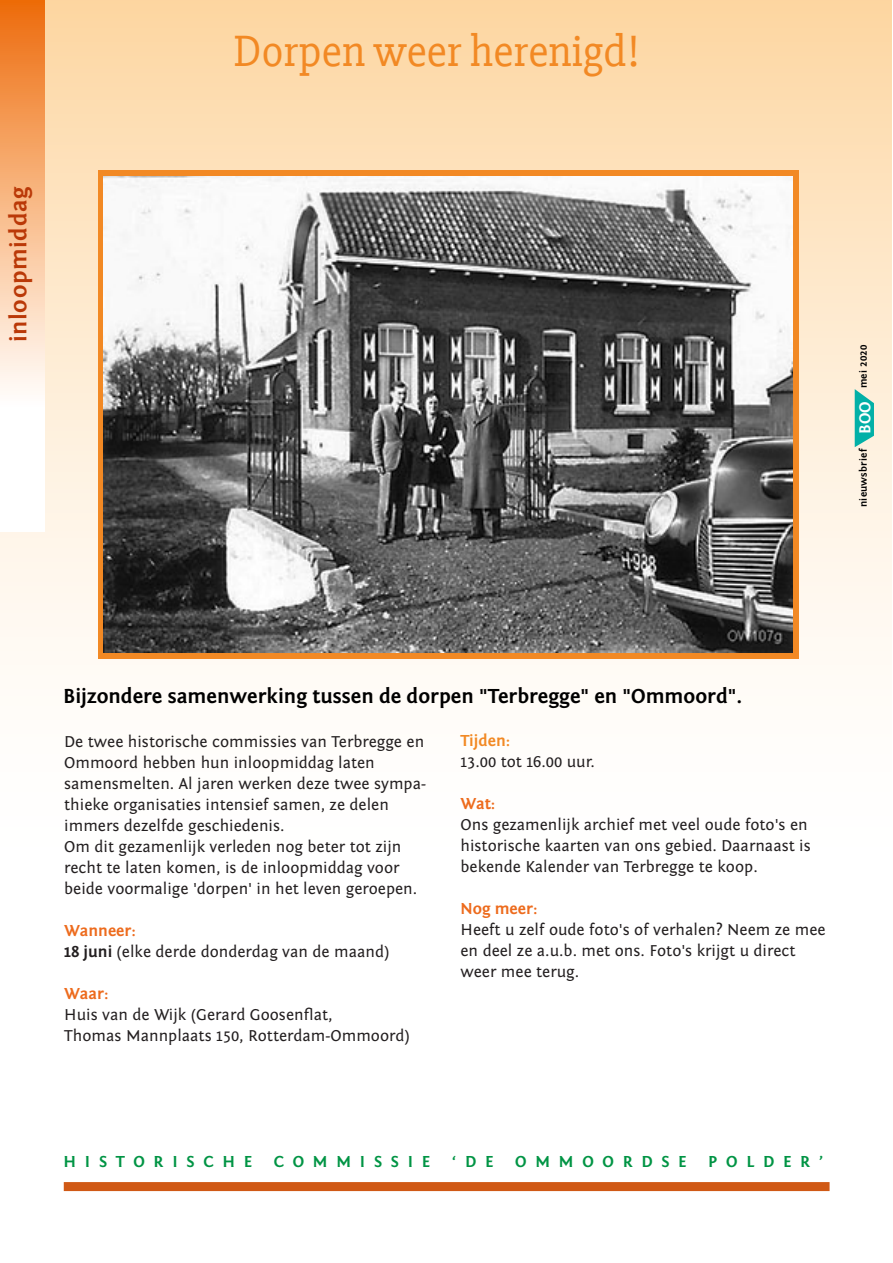
<style>
.page{position:relative;width:893px;height:1263px;background:#fff}
.page>*{position:absolute;margin:0;border:0;box-sizing:border-box;transform-origin:0 0}
.t1{font:45px "Slabo 27 px";color:#f28924}
.t2{font:700 24px "Fontin Sans";letter-spacing:.025em;color:#ba3908}
.t3{font:700 21px "Fontin Sans";color:#000}
.t4{font:16.5px/21px "Fontin Sans";color:#231f20}
.t5{font:700 16.5px "Fontin Sans";letter-spacing:.53em;color:#009444}
.t6{font:700 16.5px "Fontin Sans";color:#ed6b1d}
.t7{font:700 16.5px "Fontin Sans";color:#f28924}
.t8{font:700 16.5px "Fontin Sans";color:#fff}
.t9{font:700 10.5px "Fontin Sans";letter-spacing:.02em;color:#000}
.s1{font-weight:700;color:#ed6b1d}
.s2{font-weight:700}
</style>
<div class="page">
<div style="left:0;top:0;width:891px;height:878px;background:linear-gradient(to bottom,#fdd9a7,#fff)"></div>
<div style="left:64px;top:1182px;width:766px;height:9px;background:#d05915"></div>
<svg style="left:98px;top:170px;width:700px;height:489px;background:#e38d3a"></svg>
<img style="left:104px;top:177px;width:688px;height:475px">
<svg style="left:0;top:1px;width:45px;height:530px"></svg>
<svg style="left:855px;top:389px;width:19px;height:58px"></svg>
<h2 class="t2" style="left:6px;top:342px;width:157px;rotate:-90deg">inloopmiddag</h2>
<h1 class="t1" style="left:233px;top:25px;width:408px">Dorpen weer herenigd!</h1>
<p class="t9" style="left:858px;top:388px;width:45px;rotate:-90deg">mei 2020</p>
<p class="t8" style="left:856px;top:434px;width:34px;rotate:-90deg">BOO</p>
<p class="t9" style="left:858px;top:507px;width:60px;rotate:-90deg">nieuwsbrief</p>
<p class="t3" style="left:63px;top:684px;width:681px">Bijzondere samenwerking tussen de dorpen "Terbregge" en "Ommoord".</p>
<p class="t4" style="left:64px;top:731px;width:363px">De twee historische commissies van Terbregge en Ommoord hebben hun inloopmiddag laten samensmelten. Al jaren werken deze twee sympa&shy;thieke organisaties intensief samen, ze delen immers dezelfde geschiedenis.<br>Om dit gezamenlijk verleden nog beter tot zijn recht te laten komen, is de inloopmiddag voor beide voormalige 'dorpen' in het leven geroepen.</p>
<p class="t4" style="left:64px;top:920px;width:327px"><span class="s1">Wanneer:<br></span><span class="s2">18 juni</span> (elke derde donderdag van de maand)</p>
<p class="t6" style="left:64px;top:985px;width:46px">Waar:</p>
<p class="t4" style="left:64px;top:1004px;width:347px">Huis van de Wijk (Gerard Goosenflat,<br>Thomas Mannplaats 150, Rotterdam-Ommoord)</p>
<p class="t7" style="left:460px;top:732px;width:51px">Tijden:</p>
<p class="t4" style="left:460px;top:752px;width:136px">13.00 tot 16.00 uur.</p>
<p class="t6" style="left:460px;top:795px;width:36px">Wat:</p>
<p class="t4" style="left:460px;top:815px;width:352px">Ons gezamenlijk archief met veel oude foto's en historische kaarten van ons gebied. Daarnaast is bekende Kalender van Terbregge te koop.</p>
<p class="t6" style="left:460px;top:900px;width:78px">Nog meer:</p>
<p class="t4" style="left:460px;top:920px;width:367px">Heeft u zelf oude foto's of verhalen? Neem ze mee en deel ze a.u.b. met ons. Foto's krijgt u direct weer mee terug.</p>
<p class="t5" style="left:64px;top:1152px;width:190px">HISTORISCHE</p>
<p class="t5" style="left:274px;top:1152px;width:158px">COMMISSIE</p>
<p class="t5" style="left:452px;top:1152px;width:43px">‘DE</p>
<p class="t5" style="left:515px;top:1152px;width:173px">OMMOORDSE</p>
<p class="t5" style="left:708px;top:1152px;width:117px">POLDER’</p>
</div>
